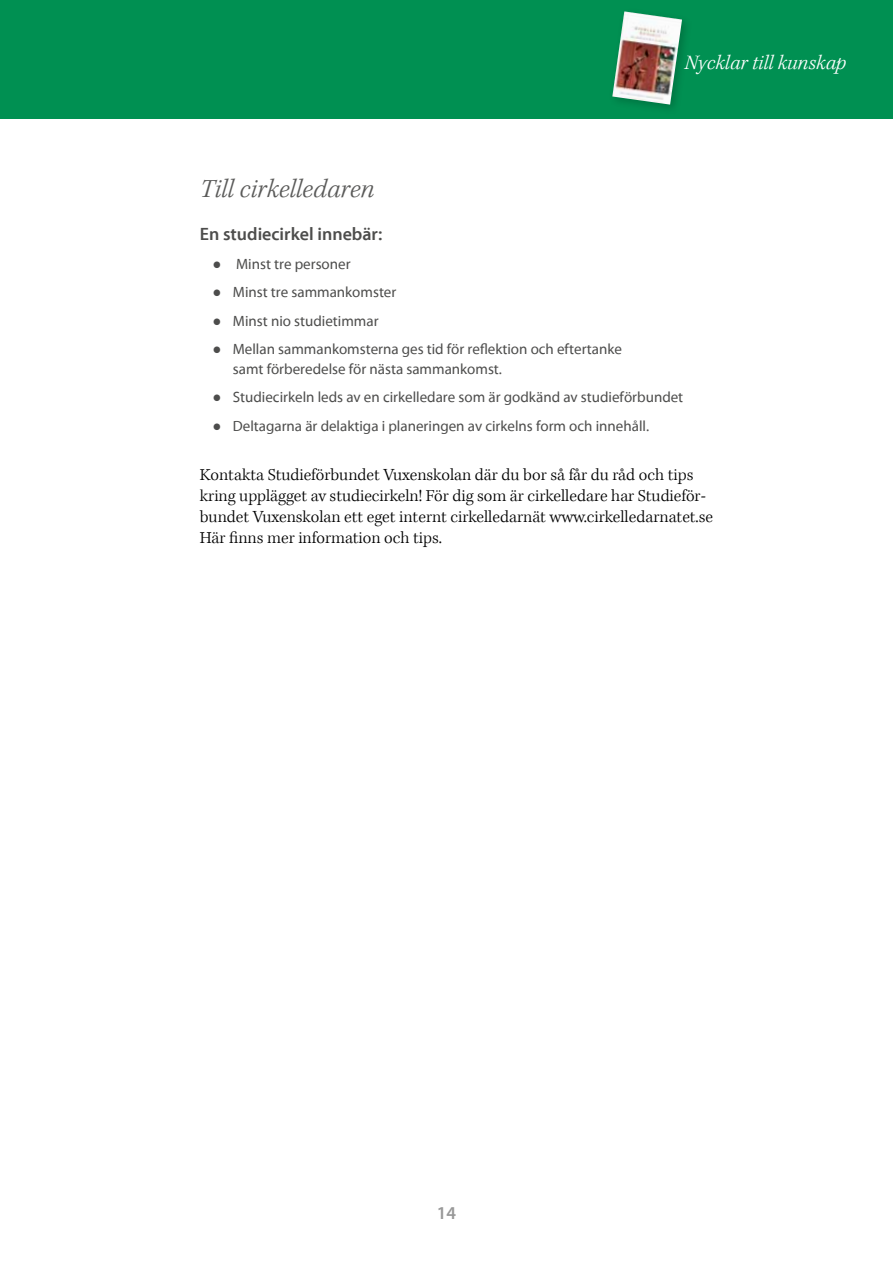
<style>
.page{position:relative;width:893px;height:1263px;background:#fff}
.page>*{position:absolute;margin:0;border:0;box-sizing:border-box;transform-origin:0 0}
.t1{font:italic 27px "S Vkepler";color:#5a5a59}
.t2{font:italic 21px "S Vkepler";color:#fff}
.t3{font:18px "S Vmyriad Fet";color:#4d4d4c}
.t4{font:18px "S Vmyriad Fet";color:#989898}
.t5{font:17.25px/21px "S Vkepler";color:#000}
.t6{font:15px/19.5px "S Vmyriad";color:#4d4d4c}
.s1{font-family:"Franklin Gothic"}
</style>
<div class="page">
<div style="left:0;top:0;width:893px;height:118px;background:#009052"></div>
<img style="left:612px;top:11px;width:70px;height:94px">
<h2 class="t2" style="left:685px;top:52px;width:163px">Nycklar till kunskap</h2>
<h1 class="t1" style="left:200px;top:175px;width:176px">Till cirkelledaren</h1>
<p class="t3" style="left:200px;top:224px;width:184px">En studiecirkel innebär:</p>
<p class="t6" style="left:213px;top:255px;width:139px"><span class="s1">●</span> Minst tre personer</p>
<p class="t6" style="left:213px;top:283px;width:185px"><span class="s1">●</span> Minst tre sammankomster</p>
<p class="t6" style="left:213px;top:312px;width:167px"><span class="s1">●</span> Minst nio studietimmar</p>
<p class="t6" style="left:233px;top:340px;width:391px;text-indent:-20px"><span class="s1">●</span> Mellan sammankomsterna ges tid för reflektion och eftertanke samt förberedelse för nästa sammankomst.</p>
<p class="t6" style="left:213px;top:388px;width:472px"><span class="s1">●</span> Studiecirkeln leds av en cirkelledare som är godkänd av studieförbundet</p>
<p class="t6" style="left:213px;top:417px;width:438px"><span class="s1">●</span> Deltagarna är delaktiga i planeringen av cirkelns form och innehåll.</p>
<p class="t5" style="left:200px;top:465px;width:515px">Kontakta Studieförbundet Vuxenskolan där du bor så får du råd och tips kring upplägget av studiecirkeln! För dig som är cirkelledare har Studieför&shy;bundet Vuxenskolan ett eget internt cirkelledarnät www.cirkelledarnatet.se Här finns mer information och tips.</p>
<p class="t4" style="left:437px;top:1204px;width:21px">14</p>
</div>
